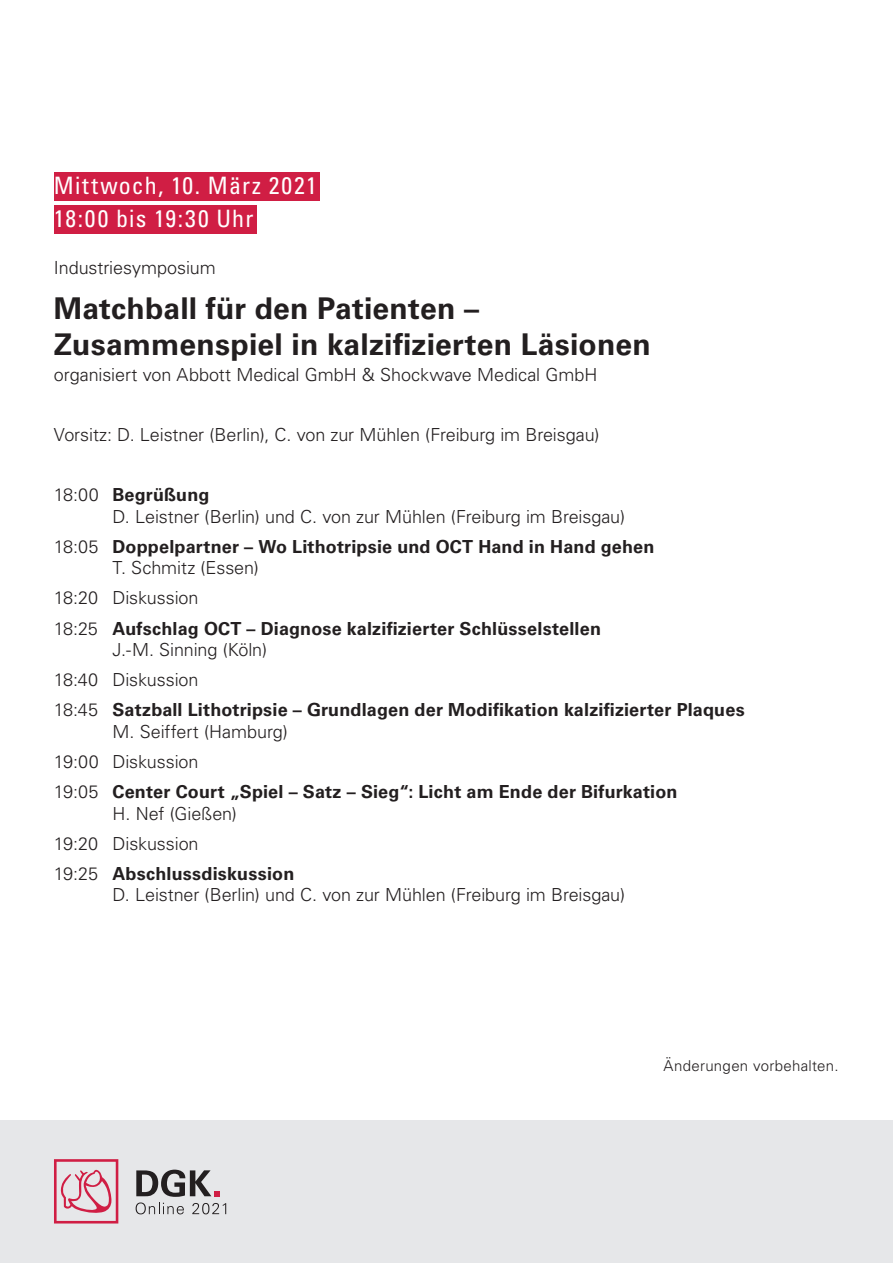
<style>
.page{position:relative;width:893px;height:1263px;background:#fff}
.page>*{position:absolute;margin:0;border:0;box-sizing:border-box;transform-origin:0 0}
.t1{font:700 30px/36px "Univers LT Std";letter-spacing:.005em;color:#231f20}
.t2{font:condensed 24px/33px "Univers LT Std";letter-spacing:.05em;color:#fff}
.t3{font:700 18px/30.2px "Univers LT Std";letter-spacing:.01em;color:#231f20}
.t4{font:300 18px/30.2px "Univers LT Std";letter-spacing:-.005em;color:#231f20}
.t5{font:300 15px "Univers LT Std";letter-spacing:.02em;color:#231f20}
.s1{font-weight:700}
.s2{font-weight:300}
</style>
<div class="page">
<div style="left:0;top:1120px;width:893px;height:143px;background:#e6e7e9"></div>
<svg style="left:54px;top:1159px;width:64px;height:65px"></svg>
<svg style="left:136px;top:1170px;width:84px;height:27px"></svg>
<svg style="left:136px;top:1203px;width:48px;height:11px"></svg>
<svg style="left:192px;top:1203px;width:34px;height:11px"></svg>
<div style="left:54px;top:172px;width:266px;height:29px;background:#d01e44"></div>
<div style="left:54px;top:205px;width:202px;height:29px;background:#d01e44"></div>
<h2 class="t2" style="left:54px;top:169px;width:264px">Mittwoch, 10. März 2021<br>18:00 bis 19:30 Uhr</h2>
<p class="t4" style="left:54px;top:254px;width:163px">Industriesymposium</p>
<h1 class="t1" style="left:54px;top:292px;width:598px">Matchball für den Patienten –<br>Zusammenspiel in kalzifizierten Läsionen</h1>
<p class="t4" style="left:54px;top:360px;width:545px">organisiert von Abbott Medical GmbH &amp; Shockwave Medical GmbH</p>
<p class="t4" style="left:54px;top:420px;width:547px">Vorsitz: D. Leistner (Berlin), C. von zur Mühlen (Freiburg im Breisgau)</p>
<p class="t4" style="left:112px;top:485px;width:514px;line-height:21.6px;text-indent:-58px">18:00 <span class="s1">Begrüßung<br></span>D. Leistner (Berlin) und C. von zur Mühlen (Freiburg im Breisgau)</p>
<p class="t3" style="left:112px;top:537px;width:544px;line-height:21.6px;text-indent:-58px"><span class="s2">18:05</span> Doppelpartner – Wo Lithotripsie und OCT Hand in Hand gehen<br><span class="s2">T. Schmitz (Essen)</span></p>
<p class="t3" style="left:54px;top:584px;width:548px"><span class="s2">18:20 Diskussion<br>18:25</span> Aufschlag OCT – Diagnose kalzifizierter Schlüsselstellen</p>
<p class="t3" style="left:54px;top:636px;width:692px;text-indent:58px"><span class="s2">J.-M. Sinning (Köln)<br>18:40 Diskussion<br>18:45</span> Satzball Lithotripsie – Grundlagen der Modifikation kalzifizierter Plaques</p>
<p class="t3" style="left:54px;top:718px;width:625px;text-indent:58px"><span class="s2">M. Seiffert (Hamburg)<br>19:00 Diskussion<br>19:05</span> Center Court „Spiel – Satz – Sieg“: Licht am Ende der Bifurkation</p>
<p class="t4" style="left:54px;top:799px;width:242px;text-indent:58px">H. Nef (Gießen)<br>19:20 Diskussion<br>19:25 <span class="s1">Abschlussdiskussion</span></p>
<p class="t4" style="left:112px;top:881px;width:514px">D. Leistner (Berlin) und C. von zur Mühlen (Freiburg im Breisgau)</p>
<p class="t5" style="left:663px;top:1060px;width:177px">Änderungen vorbehalten.</p>
</div>
